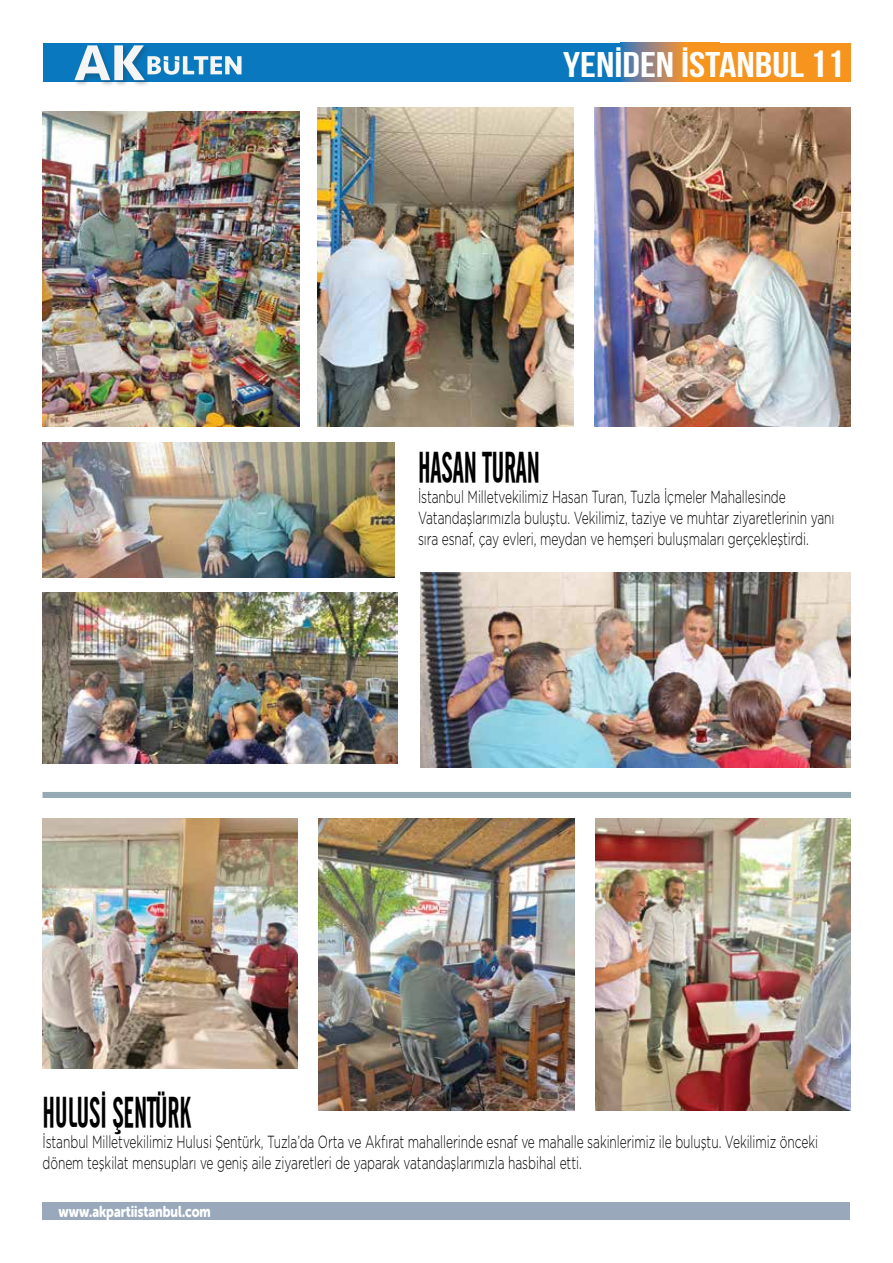
<style>
.page{position:relative;width:893px;height:1263px;background:#fff}
.page>*{position:absolute;margin:0;border:0;box-sizing:border-box;transform-origin:0 0}
.t1{font:42px "Cafeta";letter-spacing:-.005em;color:#000;scale:.69 1}
.t2{font:700 35.7px "Bebas Neue";color:#fff;scale:1.21 1}
.t3{font:300 17.55px/21px "Gotham";letter-spacing:-.005em;color:#000;scale:.69 1}
.t4{font:15.6px "Museo Sans Rounded 900";color:#fff;scale:.8 1}
.s1{font-size:37.95px}
</style>
<div class="page">
<div style="left:43px;top:1203px;width:807px;height:17px;background:#99a9bb"></div>
<div style="left:43px;top:43px;width:806px;height:39px;background:#0978be"></div>
<div style="left:686px;top:43px;width:164px;height:39px;background:#f7941e"></div>
<svg style="left:621px;top:43px;width:65px;height:39px;background:#998477"></svg>
<img style="left:74px;top:80px;width:74px;height:5px">
<svg style="left:74px;top:45px;width:168px;height:35px"></svg>
<div style="left:43px;top:792px;width:808px;height:6px;background:#95a9b4"></div>
<img style="left:42px;top:592px;width:356px;height:171px">
<img style="left:43px;top:111px;width:257px;height:315px">
<img style="left:318px;top:108px;width:255px;height:318px">
<img style="left:595px;top:108px;width:255px;height:318px">
<img style="left:421px;top:573px;width:429px;height:194px">
<img style="left:42px;top:442px;width:353px;height:136px">
<img style="left:319px;top:818px;width:255px;height:292px">
<img style="left:595px;top:818px;width:255px;height:292px">
<img style="left:43px;top:818px;width:255px;height:250px">
<h2 class="t2" style="left:563px;top:45px;width:234px">YENİDEN İSTANBUL<span class="s1">11</span></h2>
<h1 class="t1" style="left:418px;top:444px;width:178px">HASAN TURAN</h1>
<p class="t3" style="left:418px;top:486px;width:605px">İstanbul Milletvekilimiz Hasan Turan, Tuzla İçmeler Mahallesinde<br>Vatandaşlarımızla buluştu. Vekilimiz, taziye ve muhtar ziyaretlerinin yanı sıra esnaf, çay evleri, meydan ve hemşeri buluşmaları gerçekleştirdi.</p>
<h1 class="t1" style="left:43px;top:1089px;width:217px">HULUSİ ŞENTÜRK</h1>
<p class="t3" style="left:43px;top:1131px;width:1125px">İstanbul Milletvekilimiz Hulusi Şentürk, Tuzla’da Orta ve Akfırat mahallerinde esnaf ve mahalle sakinlerimiz ile buluştu. Vekilimiz önceki dönem teşkilat mensupları ve geniş aile ziyaretleri de yaparak vatandaşlarımızla hasbihal etti.</p>
<p class="t4" style="left:59px;top:1202px;width:192px">www.akpartiistanbul.com</p>
</div>
